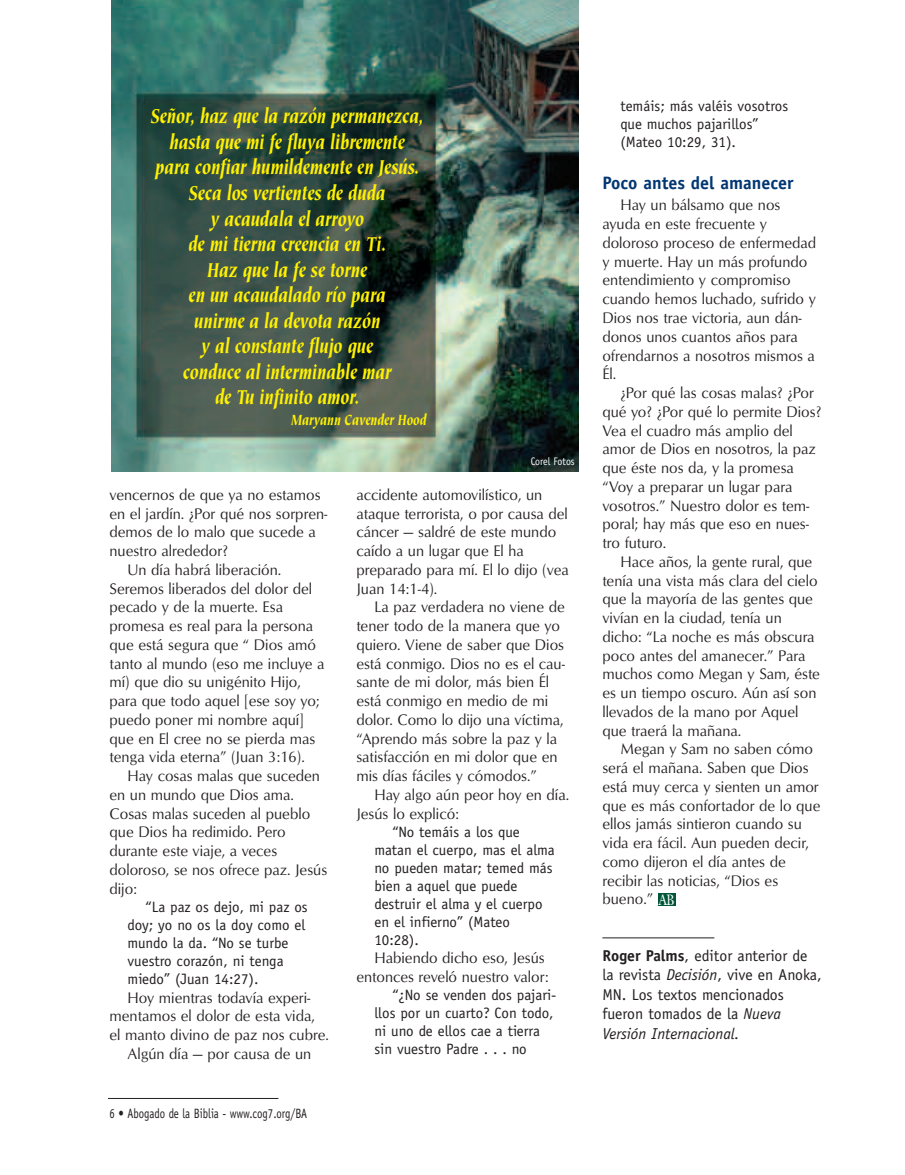
<style>
.page{position:relative;width:905px;height:1175px;background:#fff}
.page>*{position:absolute;margin:0;border:0;box-sizing:border-box;transform-origin:0 0}
.t1{font:italic 900 22.5px/25.5px "Tiepolo";color:#fff101;text-align:center;scale:.74 1}
.t2{font:700 18px "Officina Sans";color:#013673}
.t3{font:italic 900 16.5px "Tiepolo";color:#fff101;scale:.74 1}
.t4{font:15.75px/18.8px "Optimum Roman DTC";color:#231f20;scale:.95 1}
.t5{font:15.75px/19.5px "Officina Sans";color:#231f20}
.t6{font:15px/18px "Officina Sans";color:#231f20}
.t7{font:13.5px "Officina Sans";color:#231f20;scale:.8 1}
.t8{font:10.95px "Officina Sans";color:#fff;scale:.9 1}
.s1{font-family:"Galliard";font-size:15px;color:#fff}
.s2{font-family:"Galliard";font-size:15.3px;color:#fff}
.s3{font-weight:700}
.s4{font-style:italic}
</style>
<div class="page">
<hr style="left:602px;top:937px;width:112px;height:1px;background:#231f20">
<hr style="left:108px;top:1098px;width:170px;height:1px;background:#231f20">
<div style="left:658px;top:893px;width:17px;height:12px;background:#005639"></div>
<img style="left:112px;top:0;width:466px;height:471px">
<p class="t1" style="left:151px;top:106px;width:370px">Señor, haz que la razón permanezca, hasta que mi fe fluya libremente para confiar humildemente en Jesús.<br>Seca los vertientes de duda<br>y acaudala el arroyo<br>de mi tierna creencia en Ti.<br>Haz que la fe se torne<br>en un acaudalado río para<br>unirme a la devota razón<br>y al constante flujo que<br>conduce al interminable mar<br>de Tu infinito amor.</p>
<p class="t3" style="left:291px;top:413px;width:185px">Maryann Cavender Hood</p>
<p class="t8" style="left:530px;top:457px;width:51px">Corel Fotos</p>
<p class="t4" style="left:110px;top:485px;width:224px">vencernos de que ya no estamos</p>
<p class="t4" style="left:110px;top:504px;width:231px">en el jardín. ¿Por qué nos sorpren-</p>
<p class="t4" style="left:110px;top:522px;width:219px">demos de lo malo que sucede a</p>
<p class="t4" style="left:110px;top:541px;width:126px">nuestro alrededor?</p>
<p class="t4" style="left:128px;top:560px;width:163px">Un día habrá liberación.</p>
<p class="t4" style="left:110px;top:579px;width:215px">Seremos liberados del dolor del</p>
<p class="t4" style="left:109px;top:597px;width:184px">pecado y de la muerte. Esa</p>
<p class="t4" style="left:109px;top:616px;width:216px">promesa es real para la persona</p>
<p class="t4" style="left:109px;top:635px;width:219px">que está segura que “ Dios amó</p>
<p class="t4" style="left:109px;top:654px;width:228px">tanto al mundo (eso me incluye a</p>
<p class="t4" style="left:109px;top:672px;width:203px">mí) que dio su unigénito Hijo,</p>
<p class="t4" style="left:109px;top:691px;width:223px">para que todo aquel [ese soy yo;</p>
<p class="t4" style="left:109px;top:710px;width:206px">puedo poner mi nombre aquí]</p>
<p class="t4" style="left:109px;top:729px;width:218px">que en El cree no se pierda mas</p>
<p class="t4" style="left:109px;top:747px;width:207px">tenga vida eterna” (Juan 3:16).</p>
<p class="t4" style="left:127px;top:766px;width:204px">Hay cosas malas que suceden</p>
<p class="t4" style="left:109px;top:785px;width:195px">en un mundo que Dios ama.</p>
<p class="t4" style="left:109px;top:804px;width:213px">Cosas malas suceden al pueblo</p>
<p class="t4" style="left:109px;top:822px;width:187px">que Dios ha redimido. Pero</p>
<p class="t4" style="left:109px;top:841px;width:178px">durante este viaje, a veces</p>
<p class="t4" style="left:109px;top:860px;width:231px">doloroso, se nos ofrece paz. Jesús</p>
<p class="t4" style="left:109px;top:879px;width:31px">dijo:</p>
<p class="t6" style="left:128px;top:898px;width:182px;text-indent:18px">“La paz os dejo, mi paz os doy; yo no os la doy como el mundo la da. “No se turbe vuestro corazón, ni tenga miedo” (Juan 14:27).</p>
<p class="t4" style="left:128px;top:987px;width:194px">Hoy mientras todavía experi-</p>
<p class="t4" style="left:110px;top:1006px;width:217px">mentamos el dolor de esta vida,</p>
<p class="t4" style="left:110px;top:1025px;width:232px">el manto divino de paz nos cubre.</p>
<p class="t4" style="left:128px;top:1044px;width:195px">Algún día — por causa de un</p>
<p class="t7" style="left:110px;top:1108px;width:248px">6 • Abogado de la Biblia - www.cog7.org/BA</p>
<p class="t4" style="left:356px;top:485px;width:225px">accidente automovilístico, un ataque terrorista, o por causa del cáncer — saldré de este mundo caído a un lugar que El ha preparado para mí. El lo dijo (vea<br>Juan 14:1-4).</p>
<p class="t4" style="left:356px;top:597px;width:221px;text-indent:18px">La paz verdadera no viene de tener todo de la manera que yo quiero. Viene de saber que Dios está conmigo. Dios no es el cau&shy;sante de mi dolor, más bien Él está conmigo en medio de mi dolor. Como lo dijo una víctima, “Aprendo más sobre la paz y la satisfacción en mi dolor que en mis días fáciles y cómodos.”</p>
<p class="t4" style="left:356px;top:785px;width:225px;text-indent:18px">Hay algo aún peor hoy en día.<br>Jesús lo explicó:</p>
<p class="t6" style="left:374px;top:823px;width:182px;text-indent:18px">“No temáis a los que matan el cuerpo, mas el alma no pueden matar; temed más bien a aquel que puede destruir el alma y el cuerpo en el infierno” (Mateo<br>10:28).</p>
<p class="t4" style="left:356px;top:948px;width:204px;text-align:right">Habiendo dicho eso, Jesús entonces reveló nuestro valor:</p>
<p class="t6" style="left:374px;top:987px;width:184px;text-indent:18px">“¿No se venden dos pajari&shy;llos por un cuarto? Con todo, ni uno de ellos cae a tierra sin vuestro Padre . . . no</p>
<p class="t6" style="left:620px;top:98px;width:169px">temáis; más valéis vosotros que muchos pajarillos” (Mateo 10:29, 31).</p>
<p class="t2" style="left:602px;top:176px;width:192px">Poco antes del amanecer</p>
<p class="t4" style="left:602px;top:196px;width:226px;text-indent:18px">Hay un bálsamo que nos ayuda en este frecuente y doloroso proceso de enfermedad y muerte. Hay un más profundo entendimiento y compromiso cuando hemos luchado, sufrido y<br>Dios nos trae victoria, aun dán&shy;donos unos cuantos años para ofrendarnos a nosotros mismos a<br>Él.</p>
<p class="t4" style="left:602px;top:383px;width:232px;text-indent:18px">¿Por qué las cosas malas? ¿Por qué yo? ¿Por qué lo permite Dios?<br>Vea el cuadro más amplio del amor de Dios en nosotros, la paz que éste nos da, y la promesa “Voy a preparar un lugar para vosotros.” Nuestro dolor es tem&shy;poral; hay más que eso en nues&shy;tro futuro.</p>
<p class="t4" style="left:602px;top:552px;width:230px;text-indent:18px">Hace años, la gente rural, que tenía una vista más clara del cielo que la mayoría de las gentes que vivían en la ciudad, tenía un dicho: “La noche es más obscura poco antes del amanecer.” Para muchos como Megan y Sam, éste es un tiempo oscuro. Aún así son llevados de la mano por Aquel que traerá la mañana.</p>
<p class="t4" style="left:602px;top:739px;width:231px;text-indent:18px">Megan y Sam no saben cómo será el mañana. Saben que Dios está muy cerca y sienten un amor que es más confortador de lo que ellos jamás sintieron cuando su vida era fácil. Aun pueden decir, como dijeron el día antes de recibir las noticias, “Dios es bueno.” <span class="s1">A</span><span class="s2">B</span></p>
<p class="t5" style="left:602px;top:947px;width:221px"><span class="s3">Roger Palms</span>, editor anterior de la revista <span class="s4">Decisión</span>, vive en Anoka,<br>MN. Los textos mencionados fueron tomados de la <span class="s4">Nueva<br>Versión Internacional.</span></p>
</div>
